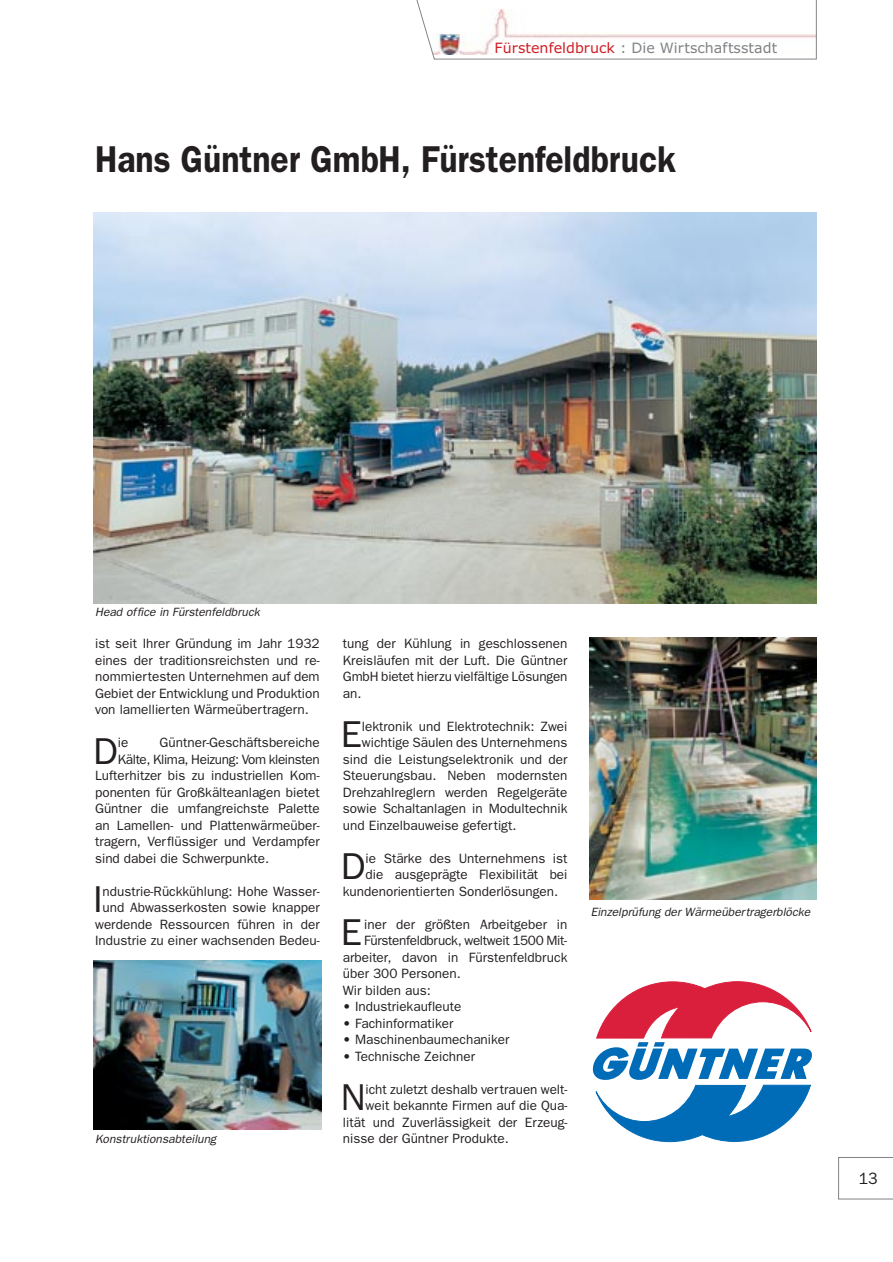
<style>
.page{position:relative;width:893px;height:1262px;background:#fff}
.page>*{position:absolute;margin:0;border:0;box-sizing:border-box;transform-origin:0 0}
.t1{font:600 37.5px "Franklin Gothic";color:#231f20;scale:.9 1}
.t2{font:37.5px "Franklin Gothic";color:#231f20}
.t3{font:16.5px "Franklin Gothic";color:#231f20;scale:.95 1}
.t4{font:14.25px "Verdana";color:#808285}
.t5{font:13.5px/16.5px "Franklin Gothic";color:#231f20;text-align:justify}
.t6{font:13.5px "Franklin Gothic";letter-spacing:-.025em;color:#231f20}
.t7{font:italic 12px "Franklin Gothic";color:#231f20}
.s1{color:#d21f26}
</style>
<div class="page">
<svg style="left:838px;top:1157px;width:54px;height:42px"></svg>
<svg style="left:416px;top:0;width:400px;height:60px"></svg>
<svg style="left:592px;top:981px;width:220px;height:162px"></svg>
<img style="left:94px;top:213px;width:722px;height:390px">
<img style="left:94px;top:960px;width:227px;height:169px">
<img style="left:589px;top:637px;width:227px;height:262px">
<div style="left:494px;top:41px;width:124px;height:14px;background:#fff"></div>
<p class="t4" style="left:494px;top:42px;width:284px"><span class="s1">Fürstenfeldbruck</span> : Die Wirtschaftsstadt</p>
<h1 class="t1" style="left:95px;top:146px;width:647px">Hans Güntner GmbH, Fürstenfeldbruck</h1>
<p class="t7" style="left:95px;top:608px;width:166px">Head office in Fürstenfeldbruck</p>
<p class="t5" style="left:95px;top:636px;width:226px">ist seit Ihrer Gründung im Jahr 1932 eines der traditionsreichsten und re&shy;nommiertesten Unternehmen auf dem Gebiet der Entwicklung und Produktion von lamellierten Wärmeübertragern.</p>
<h1 class="t2" style="left:93px;top:738px;width:26px">D</h1>
<p class="t5" style="left:118px;top:735px;width:12px">ie</p>
<p class="t5" style="left:160px;top:735px;width:161px">Güntner-Geschäftsbereiche</p>
<p class="t6" style="left:118px;top:754px;width:203px">Kälte, Klima, Heizung: Vom kleinsten</p>
<p class="t5" style="left:95px;top:768px;width:226px">Lufterhitzer bis zu industriellen Kom-</p>
<p class="t5" style="left:95px;top:785px;width:226px">ponenten für Großkälteanlagen bietet</p>
<p class="t5" style="left:95px;top:801px;width:226px">Güntner die umfangreichste Palette</p>
<p class="t5" style="left:95px;top:818px;width:226px">an Lamellen- und Plattenwärmeüber-</p>
<p class="t5" style="left:95px;top:834px;width:226px">tragern, Verflüssiger und Verdampfer</p>
<p class="t5" style="left:95px;top:851px;width:176px">sind dabei die Schwerpunkte.</p>
<h1 class="t2" style="left:93px;top:886px;width:11px">I</h1>
<p class="t5" style="left:95px;top:884px;width:226px;text-align:center">ndustrie-Rückkühlung: Hohe Wasser&shy;und Abwasserkosten sowie knapper werdende Ressourcen führen in der Industrie zu einer wachsenden Bedeu-</p>
<p class="t7" style="left:95px;top:1135px;width:123px">Konstruktionsabteilung</p>
<p class="t5" style="left:343px;top:636px;width:226px">tung der Kühlung in geschlossenen Kreisläufen mit der Luft. Die Güntner GmbH bietet hierzu vielfältige Lösungen an.</p>
<h1 class="t2" style="left:341px;top:721px;width:23px">E</h1>
<p class="t5" style="left:362px;top:719px;width:207px">lektronik und Elektrotechnik: Zwei</p>
<p class="t5" style="left:362px;top:735px;width:207px">wichtige Säulen des Unternehmens</p>
<p class="t5" style="left:343px;top:752px;width:226px">sind die Leistungselektronik und der</p>
<p class="t5" style="left:343px;top:768px;width:226px">Steuerungsbau. Neben modernsten</p>
<p class="t5" style="left:343px;top:785px;width:226px">Drehzahlreglern werden Regelgeräte</p>
<p class="t5" style="left:343px;top:801px;width:226px">sowie Schaltanlagen in Modultechnik</p>
<p class="t5" style="left:343px;top:818px;width:175px">und Einzelbauweise gefertigt.</p>
<h1 class="t2" style="left:341px;top:853px;width:26px">D</h1>
<p class="t5" style="left:365px;top:851px;width:203px">ie Stärke des Unternehmens ist</p>
<p class="t5" style="left:365px;top:867px;width:203px">die ausgeprägte Flexibilität bei</p>
<p class="t5" style="left:343px;top:884px;width:217px">kundenorientierten Sonderlösungen.</p>
<h1 class="t2" style="left:341px;top:919px;width:23px">E</h1>
<p class="t5" style="left:364px;top:917px;width:205px">iner der größten Arbeitgeber in</p>
<p class="t6" style="left:364px;top:936px;width:204px">Fürstenfeldbruck, weltweit 1500 Mit-</p>
<p class="t5" style="left:343px;top:950px;width:226px">arbeiter, davon in Fürstenfeldbruck</p>
<p class="t5" style="left:343px;top:966px;width:119px">über 300 Personen.</p>
<p class="t5" style="left:343px;top:983px;width:89px">Wir bilden aus:</p>
<p class="t5" style="left:343px;top:999px;width:120px">• Industriekaufleute</p>
<p class="t5" style="left:343px;top:1016px;width:112px">• Fachinformatiker</p>
<p class="t5" style="left:343px;top:1032px;width:168px">• Maschinenbaumechaniker</p>
<p class="t5" style="left:343px;top:1049px;width:134px">• Technische Zeichner</p>
<h1 class="t2" style="left:341px;top:1084px;width:26px">N</h1>
<p class="t5" style="left:365px;top:1082px;width:203px">icht zuletzt deshalb vertrauen welt-</p>
<p class="t5" style="left:365px;top:1098px;width:203px">weit bekannte Firmen auf die Qua-</p>
<p class="t5" style="left:343px;top:1115px;width:226px">lität und Zuverlässigkeit der Erzeug-</p>
<p class="t5" style="left:343px;top:1131px;width:167px">nisse der Güntner Produkte.</p>
<p class="t7" style="left:590px;top:907px;width:221px">Einzelprüfung der Wärmeübertragerblöcke</p>
<p class="t3" style="left:858px;top:1172px;width:21px">13</p>
</div>
